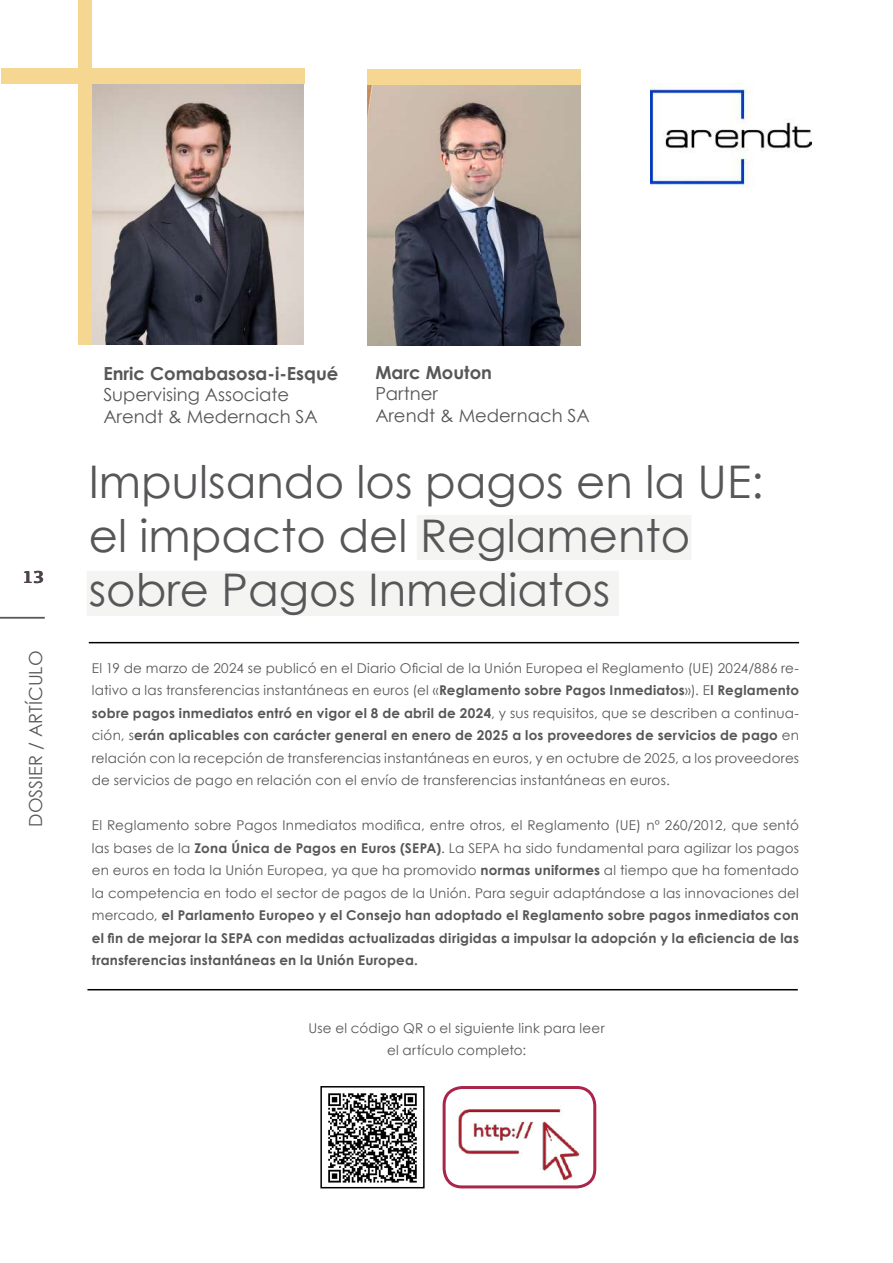
<style>
.page{position:relative;width:893px;height:1263px;background:#fff}
.page>*{position:absolute;margin:0;border:0;box-sizing:border-box;transform-origin:0 0}
.t1{font:45px/54px "Century Gothic";color:#585658}
.t2{font:18px/21.6px "Century Gothic";color:#585658}
.t3{font:700 18px "Century Gothic";color:#585658}
.t4{font:18px "Century Gothic";color:#58585a}
.t5{font:700 18px "Kefa";color:#4c434c}
.t6{font:13.5px/22.5px "Century Gothic";letter-spacing:.015em;color:#585658;text-align:justify}
.s1{font-weight:700}
</style>
<div class="page">
<img style="left:91px;top:84px;width:213px;height:261px">
<img style="left:367px;top:85px;width:213px;height:261px">
<hr style="left:89px;top:642px;width:710px;height:1px;background:#000">
<hr style="left:87px;top:989px;width:711px;height:1px;background:#000">
<div style="left:87px;top:571px;width:532px;height:45px;background:#f4f4f3"></div>
<hr style="left:0;top:617px;width:45px;height:1px;background:#58585a">
<div style="left:417px;top:515px;width:274px;height:45px;background:#f4f4f3"></div>
<div style="left:1px;top:69px;width:304px;height:15px;background:#f5d791"></div>
<div style="left:78px;top:0;width:13px;height:345px;background:#f5d791"></div>
<img style="left:328px;top:1093px;width:89px;height:90px">
<div style="left:320px;top:1086px;width:105px;height:102px;border:2px solid #000"></div>
<img style="left:444px;top:1107px;width:151px;height:78px">
<div style="left:443px;top:1086px;width:153px;height:102px;border:3px solid #ac234b;border-radius:18px"></div>
<img style="left:650px;top:86px;width:161px;height:102px">
<div style="left:367px;top:70px;width:213px;height:15px;background:#f5d791"></div>
<h2 class="t5" style="left:22px;top:564px;width:24px">13</h2>
<h2 class="t4" style="left:25px;top:826px;width:177px;rotate:-90deg">DOSSIER / ARTÍCULO</h2>
<h2 class="t3" style="left:103px;top:362px;width:237px">Enric Comabasosa-i-Esqué</h2>
<h2 class="t2" style="left:103px;top:384px;width:216px">Supervising Associate<br>Arendt &amp; Medernach SA</h2>
<h2 class="t3" style="left:375px;top:361px;width:118px">Marc Mouton</h2>
<h2 class="t2" style="left:375px;top:383px;width:216px">Partner<br>Arendt &amp; Medernach SA</h2>
<h1 class="t1" style="left:89px;top:454px;width:676px">Impulsando los pagos en la UE: el impacto del Reglamento sobre Pagos Inmediatos</h1>
<p class="t6" style="left:92px;top:656px;width:709px">El 19 de marzo de 2024 se publicó en el Diario Oficial de la Unión Europea el Reglamento (UE) 2024/886 re&shy;lativo a las transferencias instantáneas en euros (el «<span class="s1">Reglamento sobre Pagos Inmediatos</span>»). E<span class="s1">l Reglamento sobre pagos inmediatos entró en vigor el 8 de abril de 2024</span>, y sus requisitos, que se describen a continua&shy;ción, s<span class="s1">erán aplicables con carácter general en enero de 2025 a los proveedores de servicios de pago</span> en relación con la recepción de transferencias instantáneas en euros, y en octubre de 2025, a los proveedores de servicios de pago en relación con el envío de transferencias instantáneas en euros.</p>
<p class="t6" style="left:92px;top:814px;width:709px">El Reglamento sobre Pagos Inmediatos modifica, entre otros, el Reglamento (UE) nº 260/2012, que sentó las bases de la <span class="s1">Zona Única de Pagos en Euros (SEPA)</span>. La SEPA ha sido fundamental para agilizar los pagos en euros en toda la Unión Europea, ya que ha promovido <span class="s1">normas uniformes</span> al tiempo que ha fomentado la competencia en todo el sector de pagos de la Unión. Para seguir adaptándose a las innovaciones del mercado, <span class="s1">el Parlamento Europeo y el Consejo han adoptado el Reglamento sobre pagos inmediatos con el fin de mejorar la SEPA con medidas actualizadas dirigidas a impulsar la adopción y la eficiencia de las transferencias instantáneas en la Unión Europea.</span></p>
<p class="t6" style="left:308px;top:1016px;width:298px;text-align:center">Use el código QR o el siguiente link para leer el artículo completo:</p>
</div>
